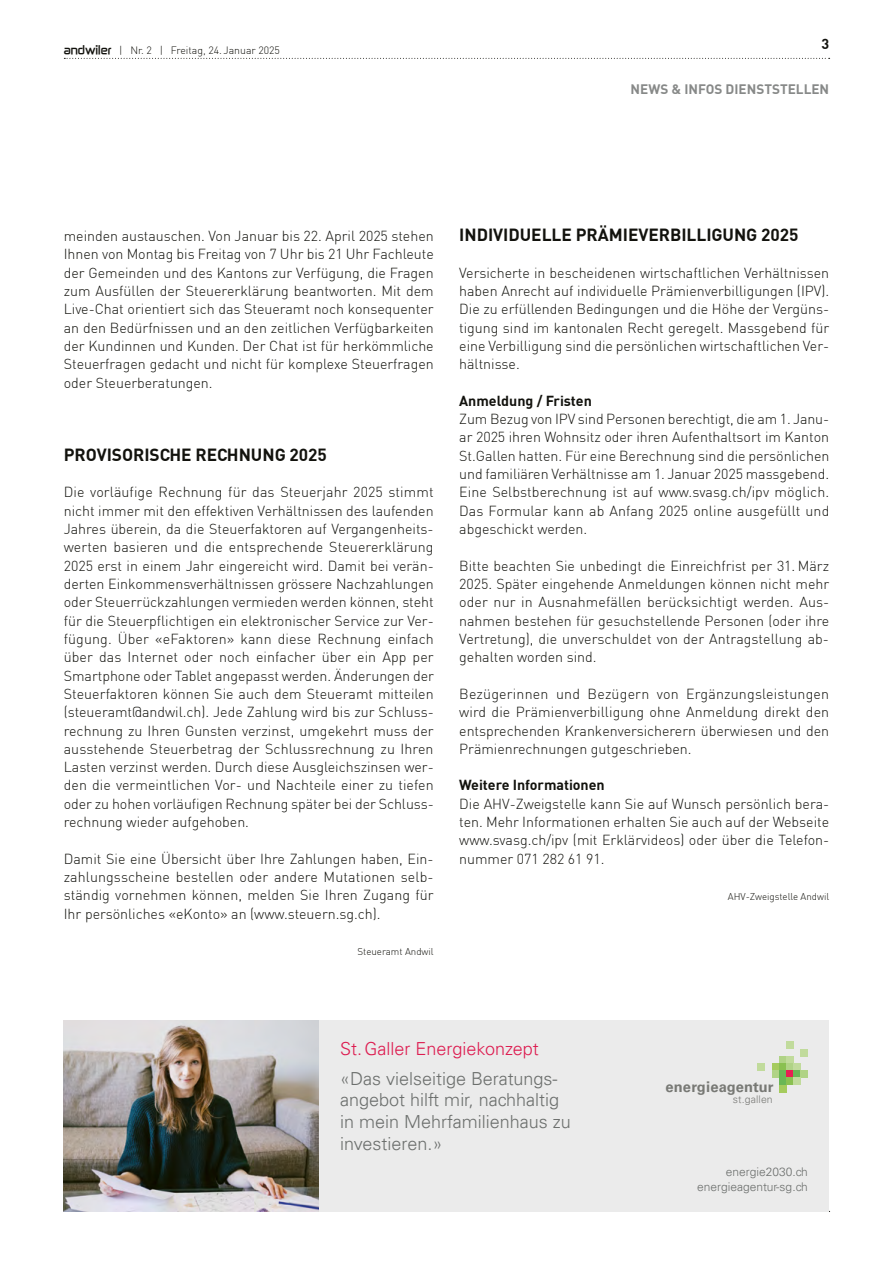
<style>
.page{position:relative;width:893px;height:1263px;background:#fff}
.page>*{position:absolute;margin:0;border:0;box-sizing:border-box;transform-origin:0 0}
.t1{font:300 18px/21.6px "Univers LT";color:#6c6f6d}
.t2{font:300 18px "Univers LT";color:#dd1c50}
.t3{font:700 17.25px "DIN";color:#12120d}
.t4{font:700 14.7px "Univers LT";color:#787975}
.t5{font:300 14.25px/18.3px "DIN";color:#12120d;text-align:justify}
.t6{font:700 14.25px "DIN";color:#12120d}
.t7{font:700 13.5px "DIN";color:#878988}
.t8{font:300 12px/14.4px "Univers LT";color:#6c6f6d;text-align:right}
.t9{font:300 10.5px "DIN";color:#12120d}
.t10{font:300 10.5px "Univers LT";letter-spacing:.01em;color:#797976}
.t11{font:300 9.75px "DIN";color:#12120d}
.s1{font-family:"Zekton";font-weight:700}
.s2{color:#787975}
</style>
<div class="page">
<svg style="left:64px;top:58px;width:766px;height:1px"></svg>
<div style="left:64px;top:1020px;width:765px;height:192px;background:#ebebeb"></div>
<div style="left:801px;top:1049px;width:7px;height:7px;background:#c1db9c"></div>
<div style="left:758px;top:1063px;width:7px;height:7px;background:#c1db9c"></div>
<div style="left:786px;top:1042px;width:7px;height:7px;background:#c1db9c"></div>
<div style="left:779px;top:1056px;width:7px;height:7px;background:#b0d386"></div>
<div style="left:786px;top:1056px;width:7px;height:7px;background:#c1db9c"></div>
<div style="left:772px;top:1063px;width:7px;height:7px;background:#a5cb5d"></div>
<div style="left:779px;top:1063px;width:7px;height:7px;background:#8ac051"></div>
<div style="left:786px;top:1063px;width:7px;height:7px;background:#b0d386"></div>
<div style="left:793px;top:1063px;width:8px;height:7px;background:#c1db9c"></div>
<div style="left:772px;top:1070px;width:7px;height:8px;background:#b0d386"></div>
<div style="left:779px;top:1070px;width:7px;height:8px;background:#6ab755"></div>
<div style="left:786px;top:1070px;width:7px;height:8px;background:#e71f53"></div>
<div style="left:793px;top:1070px;width:8px;height:8px;background:#6ab755"></div>
<div style="left:801px;top:1070px;width:7px;height:8px;background:#b0d386"></div>
<div style="left:779px;top:1078px;width:7px;height:7px;background:#6ab755"></div>
<div style="left:786px;top:1078px;width:7px;height:7px;background:#8ac051"></div>
<div style="left:793px;top:1078px;width:8px;height:7px;background:#c1db9c"></div>
<div style="left:779px;top:1085px;width:7px;height:7px;background:#a5cb5d"></div>
<img style="left:64px;top:1020px;width:255px;height:192px">
<p class="t9" style="left:64px;top:44px;width:218px"><span class="s1">andwiler</span> | Nr. 2 | Freitag, 24. Januar 2025</p>
<p class="t6" style="left:821px;top:35px;width:9px">3</p>
<p class="t7" style="left:631px;top:81px;width:200px">NEWS &amp; INFOS DIENSTSTELLEN</p>
<p class="t5" style="left:64px;top:227px;width:371px">meinden austauschen. Von Januar bis 22. April 2025 stehen Ihnen von Montag bis Freitag von 7 Uhr bis 21 Uhr Fachleute der Gemeinden und des Kantons zur Verfügung, die Fragen zum Ausfüllen der Steuererklärung beantworten. Mit dem Live-Chat orientiert sich das Steueramt noch konsequenter an den Bedürfnissen und an den zeitlichen Verfügbarkeiten der Kundinnen und Kunden. Der Chat ist für herkömmliche Steuerfragen gedacht und nicht für komplexe Steuerfragen oder Steuerberatungen.</p>
<p class="t3" style="left:64px;top:443px;width:265px">PROVISORISCHE RECHNUNG 2025</p>
<p class="t5" style="left:64px;top:483px;width:372px">Die vorläufige Rechnung für das Steuerjahr 2025 stimmt nicht immer mit den effektiven Verhältnissen des laufenden Jahres überein, da die Steuerfaktoren auf Vergangenheits&shy;werten basieren und die entsprechende Steuererklärung 2025 erst in einem Jahr eingereicht wird. Damit bei verän&shy;derten Einkommensverhältnissen grössere Nachzahlungen oder Steuerrückzahlungen vermieden werden können, steht für die Steuerpflichtigen ein elektronischer Service zur Ver&shy;fügung. Über «eFaktoren» kann diese Rechnung einfach über das Internet oder noch einfacher über ein App per Smartphone oder Tablet angepasst werden. Änderungen der Steuerfaktoren können Sie auch dem Steueramt mitteilen (steueramt@andwil.ch). Jede Zahlung wird bis zur Schluss&shy;rechnung zu Ihren Gunsten verzinst, umgekehrt muss der ausstehende Steuerbetrag der Schlussrechnung zu Ihren Lasten verzinst werden. Durch diese Ausgleichszinsen wer&shy;den die vermeintlichen Vor- und Nachteile einer zu tiefen oder zu hohen vorläufigen Rechnung später bei der Schluss&shy;rechnung wieder aufgehoben.</p>
<p class="t5" style="left:64px;top:849px;width:371px">Damit Sie eine Übersicht über Ihre Zahlungen haben, Ein&shy;zahlungsscheine bestellen oder andere Mutationen selb&shy;ständig vornehmen können, melden Sie Ihren Zugang für Ihr persönliches «eKonto» an (www.steuern.sg.ch).</p>
<p class="t11" style="left:358px;top:946px;width:78px">Steueramt Andwil</p>
<p class="t3" style="left:459px;top:223px;width:341px">INDIVIDUELLE PRÄMIEVERBILLIGUNG 2025</p>
<p class="t5" style="left:459px;top:263px;width:371px">Versicherte in bescheidenen wirtschaftlichen Verhältnissen haben Anrecht auf individuelle Prämienverbilligungen (IPV).<br>Die zu erfüllenden Bedingungen und die Höhe der Vergüns&shy;tigung sind im kantonalen Recht geregelt. Massgebend für eine Verbilligung sind die persönlichen wirtschaftlichen Ver&shy;hältnisse.</p>
<p class="t6" style="left:459px;top:391px;width:134px">Anmeldung / Fristen</p>
<p class="t5" style="left:459px;top:410px;width:372px">Zum Bezug von IPV sind Personen berechtigt, die am 1. Janu&shy;ar 2025 ihren Wohnsitz oder ihren Aufenthaltsort im Kanton St.Gallen hatten. Für eine Berechnung sind die persönlichen und familiären Verhältnisse am 1. Januar 2025 massgebend.<br>Eine Selbstberechnung ist auf www.svasg.ch/ipv möglich.<br>Das Formular kann ab Anfang 2025 online ausgefüllt und abgeschickt werden.</p>
<p class="t5" style="left:459px;top:556px;width:371px">Bitte beachten Sie unbedingt die Einreichfrist per 31. März 2025. Später eingehende Anmeldungen können nicht mehr oder nur in Ausnahmefällen berücksichtigt werden. Aus&shy;nahmen bestehen für gesuchstellende Personen (oder ihre Vertretung), die unverschuldet von der Antragstellung ab&shy;gehalten worden sind.</p>
<p class="t5" style="left:459px;top:684px;width:371px">Bezügerinnen und Bezügern von Ergänzungsleistungen wird die Prämienverbilligung ohne Anmeldung direkt den entsprechenden Krankenversicherern überwiesen und den Prämienrechnungen gutgeschrieben.</p>
<p class="t6" style="left:459px;top:776px;width:147px">Weitere Informationen</p>
<p class="t5" style="left:459px;top:794px;width:371px">Die AHV-Zweigstelle kann Sie auf Wunsch persönlich bera&shy;ten. Mehr Informationen erhalten Sie auch auf der Webseite www.svasg.ch/ipv (mit Erklärvideos) oder über die Telefon&shy;nummer 071 282 61 91.</p>
<p class="t11" style="left:728px;top:891px;width:103px">AHV-Zweigstelle Andwil</p>
<p class="t2" style="left:340px;top:1037px;width:200px">St.Galler Energiekonzept</p>
<p class="t1" style="left:340px;top:1068px;width:232px">«Das vielseitige Beratungs&shy;angebot hilft mir, nachhaltig in mein Mehrfamilienhaus zu investieren.»</p>
<p class="t4" style="left:665px;top:1078px;width:109px">energieagentur</p>
<p class="t10" style="left:733px;top:1093px;width:41px">st.gall<span class="s2">en</span></p>
<p class="t8" style="left:697px;top:1165px;width:112px">energie2030.ch energieagentur-sg.ch</p>
</div>
